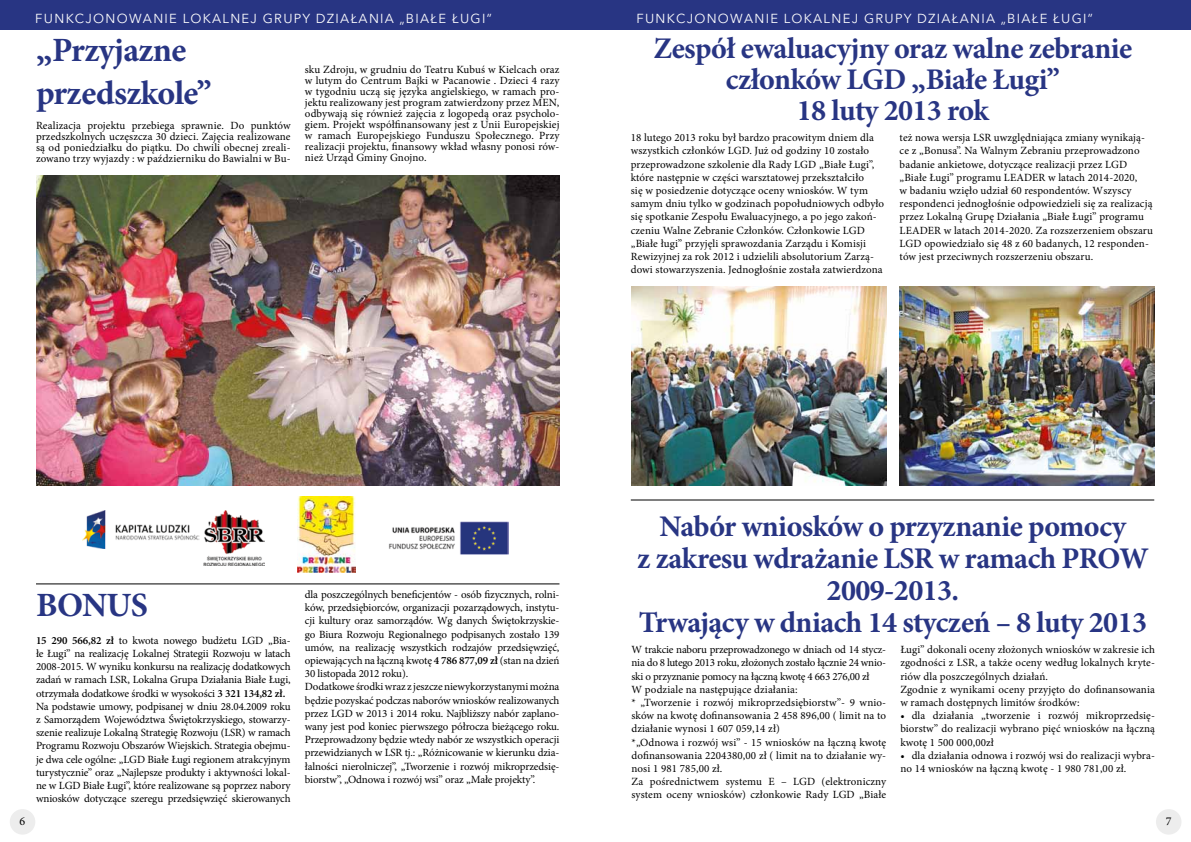
<style>
.page{position:relative;width:1191px;height:842px;background:#fff}
.page>*{position:absolute;margin:0;border:0;box-sizing:border-box;transform-origin:0 0}
.t1{font:700 34px/43.2px "Minion Pro";letter-spacing:-.02em;color:#283583}
.t2{font:700 30px/32px "Minion Pro";letter-spacing:-.02em;color:#283583;text-align:center}
.t3{font:13px "Avenir Next LT Pro";letter-spacing:.1em;color:#fff}
.t4{font:12px "Minion Pro";color:#000}
.t5{font:11px/13.2px "Minion Pro";color:#000}
.s1{font-weight:600}
</style>
<div class="page">
<div style="left:10px;top:809px;width:25px;height:26px;background:#ededed;border-radius:50%"></div>
<div style="left:1156px;top:809px;width:25px;height:26px;background:#ededed;border-radius:50%"></div>
<div style="left:0;top:0;width:595px;height:30px;background:#283583"></div>
<div style="left:595px;top:0;width:596px;height:30px;background:#283583"></div>
<hr style="left:631px;top:500px;width:523px;height:1px;background:#000">
<hr style="left:36px;top:584px;width:523px;height:1px;background:#000">
<img style="left:36px;top:176px;width:523px;height:310px">
<img style="left:899px;top:286px;width:255px;height:200px">
<img style="left:298px;top:496px;width:58px;height:77px">
<img style="left:388px;top:521px;width:121px;height:33px">
<img style="left:82px;top:511px;width:118px;height:37px">
<img style="left:203px;top:511px;width:61px;height:54px">
<img style="left:631px;top:286px;width:255px;height:200px">
<p class="t3" style="left:35px;top:11px;width:19px">FUNKCJ</p>
<p class="t3" style="left:93px;top:11px;width:47px">ONOWANIE</p>
<p class="t3" style="left:183px;top:11px;width:30px">LOKALNEJ</p>
<p class="t3" style="left:263px;top:11px;width:74px">GRUPY DZIAŁANIA</p>
<p class="t3" style="left:400px;top:11px;width:25px">„BIAŁE</p>
<p class="t3" style="left:452px;top:11px;width:17px">ŁUGI</p>
<p class="t3" style="left:487px;top:11px;width:7px">”</p>
<p class="t3" style="left:636px;top:11px;width:19px">FUNKCJ</p>
<p class="t3" style="left:694px;top:11px;width:47px">ONOWANIE</p>
<p class="t3" style="left:784px;top:11px;width:30px">LOKALNEJ</p>
<p class="t3" style="left:864px;top:11px;width:74px">GRUPY DZIAŁANIA</p>
<p class="t3" style="left:1000px;top:11px;width:25px">„BIAŁE</p>
<p class="t3" style="left:1053px;top:11px;width:17px">ŁUGI</p>
<p class="t3" style="left:1087px;top:11px;width:7px">”</p>
<h1 class="t1" style="left:36px;top:28px;width:177px">„Przyjazne przedszkole”</h1>
<p class="t5" style="left:36px;top:120px;width:256px;line-height:11px;text-align:justify">Realizacja projektu przebiega sprawnie. Do punktów przedszkolnych uczęszcza 30 dzieci. Zajęcia realizowane są od poniedziałku do piątku. Do chwili obecnej zreali&shy;zowano trzy wyjazdy : w październiku do Bawialni w Bu-</p>
<h2 class="t2" style="left:653px;top:32px;width:480px;line-height:31px">Zespół ewaluacyjny oraz walne zebranie członków LGD „Białe Ługi”<br>18 luty 2013 rok</h2>
<p class="t5" style="left:305px;top:64px;width:256px;line-height:11px;text-align:justify">sku Zdroju, w grudniu do Teatru Kubuś w Kielcach oraz w lutym do Centrum Bajki w Pacanowie . Dzieci 4 razy w tygodniu uczą się języka angielskiego, w ramach pro&shy;jektu realizowany jest program zatwierdzony przez MEN, odbywają się również zajęcia z logopedą oraz psycholo&shy;giem. Projekt współfinansowany jest z Unii Europejskiej w ramach Europejskiego Funduszu Społecznego. Przy realizacji projektu, finansowy wkład własny ponosi rów&shy;nież Urząd Gminy Gnojno.</p>
<p class="t5" style="left:631px;top:131px;width:255px">18 lutego 2013 roku był bardzo pracowitym dniem dla wszystkich członków LGD. Już od godziny 10 zostało przeprowadzone szkolenie dla Rady LGD „Białe Ługi”, które następnie w części warsztatowej przekształciło<br>się w posiedzenie dotyczące oceny wniosków. W tym samym dniu tylko w godzinach popołudniowych odbyło się spotkanie Zespołu Ewaluacyjnego, a po jego zakoń&shy;czeniu Walne Zebranie Członków. Członkowie LGD „Białe ługi” przyjęli sprawozdania Zarządu i Komisji Rewizyjnej za rok 2012 i udzielili absolutorium Zarzą&shy;dowi stowarzyszenia. Jednogłośnie została zatwierdzona</p>
<p class="t5" style="left:899px;top:131px;width:255px">też nowa wersja LSR uwzględniająca zmiany wynikają&shy;ce z „Bonusa”. Na Walnym Zebraniu przeprowadzono badanie ankietowe, dotyczące realizacji przez LGD „Białe Ługi” programu LEADER w latach 2014-2020,<br>w badaniu wzięło udział 60 respondentów. Wszyscy respondenci jednogłośnie odpowiedzieli się za realizacją przez Lokalną Grupę Działania „Białe Ługi” programu LEADER w latach 2014-2020. Za rozszerzeniem obszaru LGD opowiedziało się 48 z 60 badanych, 12 responden&shy;tów jest przeciwnych rozszerzeniu obszaru.</p>
<h1 class="t1" style="left:36px;top:583px;width:113px">BONUS</h1>
<p class="t5" style="left:36px;top:634px;width:256px"><span class="s1">15 290 566,82 zł</span> to kwota nowego budżetu LGD „Bia&shy;łe Ługi” na realizację Lokalnej Strategii Rozwoju w latach 2008-2015. W wyniku konkursu na realizację dodatkowych zadań w ramach LSR, Lokalna Grupa Działania Białe Ługi, otrzymała dodatkowe środki w wysokości <span class="s1">3 321 134,82 zł.<br></span>Na podstawie umowy, podpisanej w dniu 28.04.2009 roku z Samorządem Województwa Świętokrzyskiego, stowarzy&shy;szenie realizuje Lokalną Strategię Rozwoju (LSR) w ramach Programu Rozwoju Obszarów Wiejskich. Strategia obejmu&shy;je dwa cele ogólne: „LGD Białe Ługi regionem atrakcyjnym turystycznie” oraz „Najlepsze produkty i aktywności lokal&shy;ne w LGD Białe Ługi”, które realizowane są poprzez nabory wniosków dotyczące szeregu przedsięwzięć skierowanych</p>
<p class="t5" style="left:305px;top:588px;width:256px">dla poszczególnych beneficjentów - osób fizycznych, rolni&shy;ków, przedsiębiorców, organizacji pozarządowych, instytu&shy;cji kultury oraz samorządów. Wg danych Świętokrzyskie&shy;go Biura Rozwoju Regionalnego podpisanych zostało 139 umów, na realizację wszystkich rodzajów przedsięwzięć, opiewających na łączną kwotę <span class="s1">4 786 877,09 zł</span> (stan na dzień 30 listopada 2012 roku).<br>Dodatkowe środki wraz z jeszcze niewykorzystanymi można będzie pozyskać podczas naborów wniosków realizowanych przez LGD w 2013 i 2014 roku. Najbliższy nabór zaplano&shy;wany jest pod koniec pierwszego półrocza bieżącego roku.<br>Przeprowadzony będzie wtedy nabór ze wszystkich operacji przewidzianych w LSR tj.: „Różnicowanie w kierunku dzia&shy;łalności nierolniczej”, „Tworzenie i rozwój mikroprzedsię&shy;biorstw”, „Odnowa i rozwój wsi” oraz „Małe projekty”.</p>
<h2 class="t2" style="left:637px;top:510px;width:513px">Nabór wniosków o przyznanie pomocy<br>z zakresu wdrażanie LSR w ramach PROW<br>2009-2013.<br>Trwający w dniach 14 styczeń – 8 luty 2013</h2>
<p class="t5" style="left:631px;top:643px;width:256px">W trakcie naboru przeprowadzonego w dniach od 14 stycz&shy;nia do 8 lutego 2013 roku, złożonych zostało łącznie 24 wnio&shy;ski o przyznanie pomocy na łączną kwotę 4 663 276,00 zł<br>W podziale na następujące działania:<br>* „Tworzenie i rozwój mikroprzedsiębiorstw”- 9 wnio&shy;sków na kwotę dofinansowania 2 458 896,00 ( limit na to działanie wynosi 1 607 059,14 zł)<br>*„Odnowa i rozwój wsi” - 15 wniosków na łączną kwotę dofinansowania 2204380,00 zł ( limit na to działanie wy&shy;nosi 1 981 785,00 zł.<br>Za pośrednictwem systemu E – LGD (elektroniczny system oceny wniosków) członkowie Rady LGD „Białe</p>
<p class="t5" style="left:900px;top:643px;width:256px">Ługi” dokonali oceny złożonych wniosków w zakresie ich zgodności z LSR, a także oceny według lokalnych kryte&shy;riów dla poszczególnych działań.<br>Zgodnie z wynikami oceny przyjęto do dofinansowania w ramach dostępnych limitów środków:</p>
<p class="t5" style="left:900px;top:709px;width:256px;text-align:justify">• dla działania „tworzenie i rozwój mikroprzedsię&shy;biorstw” do realizacji wybrano pięć wniosków na łączną kwotę 1 500 000,00zł</p>
<p class="t5" style="left:900px;top:749px;width:256px">• dla działania odnowa i rozwój wsi do realizacji wybra&shy;no 14 wniosków na łączną kwotę - 1 980 781,00 zł.</p>
<p class="t4" style="left:20px;top:813px;width:7px">6</p>
<p class="t4" style="left:1165px;top:813px;width:7px">7</p>
</div>
